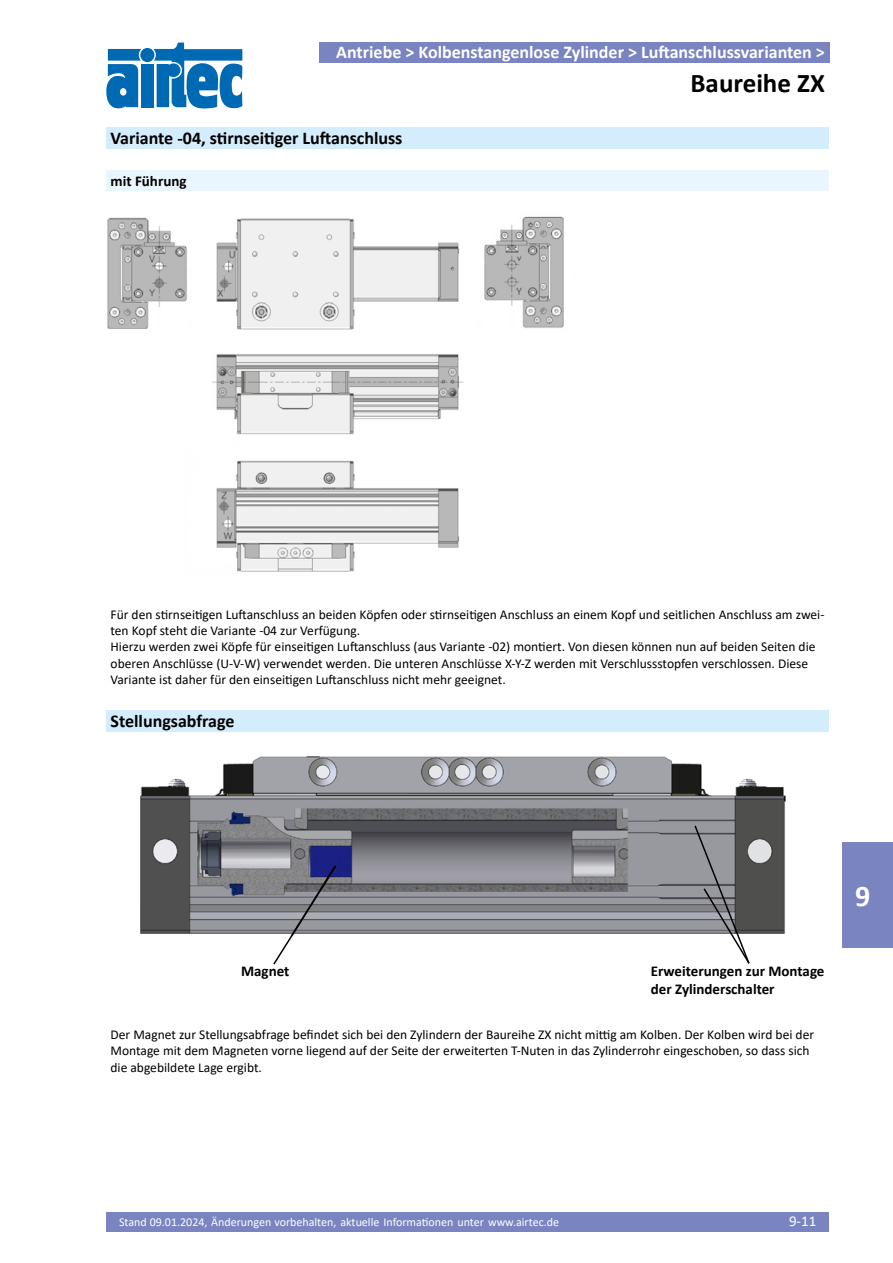
<style>
.page{position:relative;width:893px;height:1263px;background:#fff}
.page>*{position:absolute;margin:0;border:0;box-sizing:border-box;transform-origin:0 0}
.t1{font:700 30px "Calibri";color:#fff}
.t2{font:700 27px "Calibri";color:#000}
.t3{font:700 18px "Calibri";color:#fff}
.t4{font:700 18px "Calibri";color:#000}
.t5{font:700 15px/18px "Calibri";color:#000}
.t6{font:15px "Calibri";color:#fff}
.t7{font:13.5px/16.2px "Calibri";color:#000}
.t8{font:12px "Calibri";color:#fff}
</style>
<div class="page">
<div style="left:140px;top:48px;width:14px;height:14px;background:#0069b4;border-radius:50%"></div>
<div style="left:141px;top:64px;width:12px;height:43px;background:#0069b4"></div>
<svg style="left:106px;top:49px;width:35px;height:60px"></svg>
<svg style="left:153px;top:43px;width:89px;height:66px"></svg>
<div style="left:106px;top:1212px;width:723px;height:19px;background:#7984c1"></div>
<div style="left:842px;top:842px;width:51px;height:105px;background:#7984c1"></div>
<div style="left:319px;top:43px;width:510px;height:20px;background:#7984c1"></div>
<div style="left:106px;top:128px;width:723px;height:21px;background:#d4edfc"></div>
<img style="left:107px;top:216px;width:457px;height:356px">
<div style="left:106px;top:170px;width:723px;height:20px;background:#eaf6fe"></div>
<div style="left:106px;top:710px;width:723px;height:21px;background:#d4edfc"></div>
<img style="left:140px;top:756px;width:646px;height:178px">
<svg style="left:693px;top:824px;width:58px;height:140px"></svg>
<svg style="left:272px;top:864px;width:66px;height:101px"></svg>
<h3 class="t3" style="left:336px;top:40px;width:490px">Antriebe &gt; Kolbenstangenlose Zylinder &gt; Luftanschlussvarianten &gt;</h3>
<h2 class="t2" style="left:690px;top:64px;width:136px">Baureihe ZX</h2>
<h3 class="t4" style="left:111px;top:125px;width:293px">Variante -04, stirnseitiger Luftanschluss</h3>
<p class="t5" style="left:111px;top:172px;width:78px">mit Führung</p>
<p class="t7" style="left:111px;top:606px;width:715px">Für den stirnseitigen Luftanschluss an beiden Köpfen oder stirnseitigen Anschluss an einem Kopf und seitlichen Anschluss am zwei&shy;ten Kopf steht die Variante -04 zur Verfügung.<br>Hierzu werden zwei Köpfe für einseitigen Luftanschluss (aus Variante -02) montiert. Von diesen können nun auf beiden Seiten die oberen Anschlüsse (U-V-W) verwendet werden. Die unteren Anschlüsse X-Y-Z werden mit Verschlussstopfen verschlossen. Diese Variante ist daher für den einseitigen Luftanschluss nicht mehr geeignet.</p>
<h3 class="t4" style="left:111px;top:708px;width:125px">Stellungsabfrage</h3>
<p class="t5" style="left:241px;top:962px;width:50px">Magnet</p>
<p class="t5" style="left:651px;top:962px;width:175px">Erweiterungen zur Montage der Zylinderschalter</p>
<p class="t7" style="left:111px;top:1026px;width:705px">Der Magnet zur Stellungsabfrage befindet sich bei den Zylindern der Baureihe ZX nicht mittig am Kolben. Der Kolben wird bei der<br>Montage mit dem Magneten vorne liegend auf der Seite der erweiterten T-Nuten in das Zylinderrohr eingeschoben, so dass sich die abgebildete Lage ergibt.</p>
<h1 class="t1" style="left:855px;top:875px;width:17px">9</h1>
<p class="t8" style="left:119px;top:1214px;width:441px">Stand 09.01.2024, Änderungen vorbehalten, aktuelle Informationen unter www.airtec.de</p>
<p class="t6" style="left:789px;top:1211px;width:29px">9-11</p>
</div>
